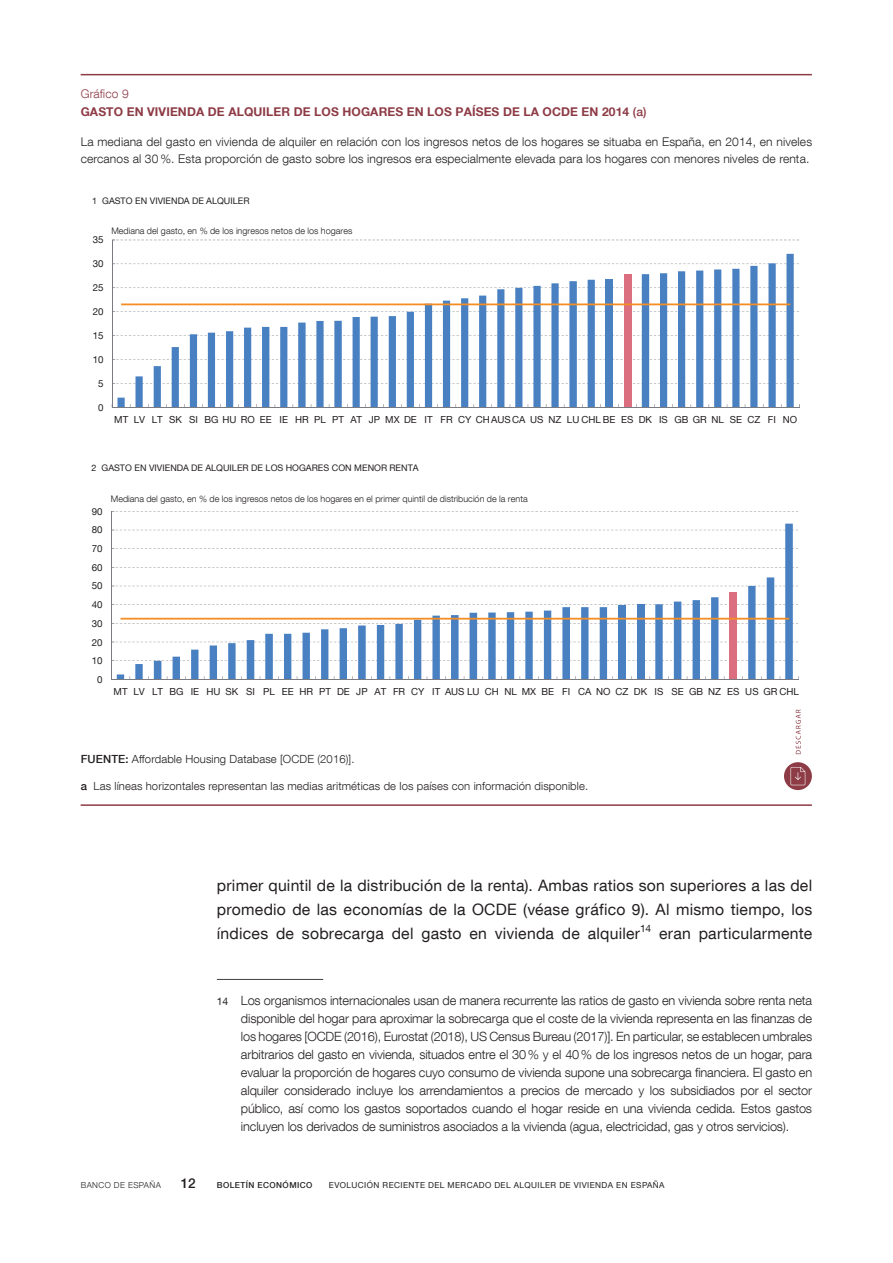
<style>
.page{position:relative;width:893px;height:1263px;background:#fff}
.page>*{position:absolute;margin:0;border:0;box-sizing:border-box;transform-origin:0 0}
.t1{font:15.75px/24px "Bd E Neue Helvetica";letter-spacing:.015em;color:#231f20;text-align:justify}
.t2{font:500 13.5px "Bd E Neue Helvetica";color:#231f20}
.t3{font:300 12.75px/18px "Bd E Neue Helvetica";letter-spacing:-.01em;color:#231f20;text-align:justify}
.t4{font:300 12px/16.5px "Bd E Neue Helvetica";letter-spacing:.01em;color:#231f20}
.t5{font:700 12px "Bd E Neue Helvetica";letter-spacing:.01em;color:#8d3b45}
.t6{font:300 12px "Bd E Neue Helvetica";letter-spacing:.01em;color:#8d3b45}
.t7{font:300 11.25px "Bd E Neue Helvetica";letter-spacing:.01em;color:#231f20}
.t8{font:9.75px "Bd E Neue Helvetica";color:#231f20}
.t9{font:300 9px "Bd E Neue Helvetica";color:#231f20}
.t10{font:9px "Bd E Neue Helvetica";color:#231f20}
.t11{font:8.25px "Bd E Neue Helvetica";letter-spacing:.05em;color:#231f20}
.t12{font:500 8.25px "Bd E Neue Helvetica";letter-spacing:.05em;color:#231f20}
.t13{font:300 8.25px "Bd E Neue Helvetica";letter-spacing:.05em;color:#231f20}
.s1{font-weight:500}
.s2{font-weight:400;font-size:10.5px}
</style>
<div class="page">
<hr style="left:81px;top:74px;width:731px;height:1px;background:#8d3b45">
<hr style="left:81px;top:804px;width:731px;height:2px;background:#8d3b45">
<svg style="left:796px;top:709px;width:5px;height:45px"></svg>
<svg style="left:784px;top:762px;width:28px;height:28px"></svg>
<svg style="left:790px;top:767px;width:15px;height:18px"></svg>
<svg style="left:112px;top:511px;width:686px;height:150px"></svg>
<svg style="left:117px;top:524px;width:676px;height:155px"></svg>
<hr style="left:111px;top:511px;width:1px;height:168px;background:#7b7c82">
<hr style="left:111px;top:679px;width:687px;height:1px;background:#7b7c82">
<svg style="left:121px;top:618px;width:668px;height:2px"></svg>
<svg style="left:113px;top:240px;width:686px;height:144px"></svg>
<svg style="left:117px;top:254px;width:677px;height:153px"></svg>
<hr style="left:112px;top:240px;width:1px;height:167px;background:#7b7c82">
<hr style="left:112px;top:407px;width:687px;height:1px;background:#7b7c82">
<svg style="left:121px;top:303px;width:669px;height:2px"></svg>
<hr style="left:217px;top:979px;width:106px;height:1px;background:#3e3e3f">
<p class="t6" style="left:81px;top:86px;width:49px">Gráfico 9</p>
<p class="t5" style="left:81px;top:104px;width:567px">GASTO EN VIVIENDA DE ALQUILER DE LOS HOGARES EN LOS PAÍSES DE LA OCDE EN 2014 <span class="s1">(a)</span></p>
<p class="t4" style="left:81px;top:133px;width:733px">La mediana del gasto en vivienda de alquiler en relación con los ingresos netos de los hogares se situaba en España, en 2014, en niveles cercanos al 30 %. Esta proporción de gasto sobre los ingresos era especialmente elevada para los hogares con menores niveles de renta.</p>
<p class="t10" style="left:92px;top:195px;width:159px">1 GASTO EN VIVIENDA DE ALQUILER</p>
<p class="t8" style="left:93px;top:234px;width:12px">35</p>
<p class="t8" style="left:93px;top:258px;width:12px">30</p>
<p class="t8" style="left:93px;top:282px;width:12px">25</p>
<p class="t8" style="left:93px;top:305px;width:12px">20</p>
<p class="t8" style="left:93px;top:329px;width:12px">15</p>
<p class="t8" style="left:93px;top:353px;width:12px">10</p>
<p class="t8" style="left:98px;top:377px;width:7px">5</p>
<p class="t8" style="left:98px;top:401px;width:7px">0</p>
<p class="t9" style="left:111px;top:225px;width:243px">Mediana del gasto, en % de los ingresos netos de los hogares</p>
<p class="t8" style="left:114px;top:413px;width:684px">MT LV LT SK SI BG HU RO EE IE HR PL PT AT JP MX DE IT FR CY CHAUS CA US NZ LU CHL BE ES DK IS GB GR NL SE CZ FI NO</p>
<p class="t10" style="left:91px;top:463px;width:329px">2 GASTO EN VIVIENDA DE ALQUILER DE LOS HOGARES CON MENOR RENTA</p>
<p class="t8" style="left:92px;top:505px;width:12px">90</p>
<p class="t8" style="left:92px;top:524px;width:12px">80</p>
<p class="t8" style="left:92px;top:542px;width:12px">70</p>
<p class="t8" style="left:92px;top:561px;width:12px">60</p>
<p class="t8" style="left:92px;top:580px;width:12px">50</p>
<p class="t8" style="left:92px;top:598px;width:12px">40</p>
<p class="t8" style="left:92px;top:617px;width:12px">30</p>
<p class="t8" style="left:92px;top:636px;width:12px">20</p>
<p class="t8" style="left:92px;top:654px;width:12px">10</p>
<p class="t8" style="left:97px;top:673px;width:7px">0</p>
<p class="t9" style="left:111px;top:493px;width:418px">Mediana del gasto, en % de los ingresos netos de los hogares en el primer quintil de distribución de la renta</p>
<p class="t8" style="left:114px;top:685px;width:687px">MT LV LT BG IE HU SK SI PL EE HR PT DE JP AT FR CY IT AUS LU CH NL MX BE FI CA NO CZ DK IS SE GB NZ ES US GR CHL</p>
<p class="t7" style="left:81px;top:752px;width:275px"><span class="s1">FUENTE:</span> Affordable Housing Database [OCDE (2016)].</p>
<p class="t7" style="left:81px;top:779px;width:509px"><span class="s1">a</span> Las líneas horizontales representan las medias aritméticas de los países con información disponible.</p>
<p class="t1" style="left:217px;top:873px;width:597px">primer quintil de la distribución de la renta). Ambas ratios son superiores a las del promedio de las economías de la OCDE (véase gráfico 9). Al mismo tiempo, los índices de sobrecarga del gasto en vivienda de alquiler<sup>14</sup> eran particularmente</p>
<p class="t3" style="left:241px;top:991px;width:573px;text-indent:-24px"><span class="s2">14</span> Los organismos internacionales usan de manera recurrente las ratios de gasto en vivienda sobre renta neta disponible del hogar para aproximar la sobrecarga que el coste de la vivienda representa en las finanzas de los hogares [OCDE (2016), Eurostat (2018), US Census Bureau (2017)]. En particular, se establecen umbrales arbitrarios del gasto en vivienda, situados entre el 30% y el 40% de los ingresos netos de un hogar, para evaluar la proporción de hogares cuyo consumo de vivienda supone una sobrecarga financiera. El gasto en alquiler considerado incluye los arrendamientos a precios de mercado y los subsidiados por el sector público, así como los gastos soportados cuando el hogar reside en una vivienda cedida. Estos gastos incluyen los derivados de suministros asociados a la vivienda (agua, electricidad, gas y otros servicios).</p>
<p class="t13" style="left:81px;top:1180px;width:82px">BANCO DE ESPAÑA</p>
<p class="t2" style="left:181px;top:1175px;width:16px">12</p>
<p class="t12" style="left:217px;top:1180px;width:97px">BOLETÍN ECONÓMICO</p>
<p class="t11" style="left:329px;top:1180px;width:337px">EVOLUCIÓN RECIENTE DEL MERCADO DEL ALQUILER DE VIVIENDA EN ESPAÑA</p>
</div>
